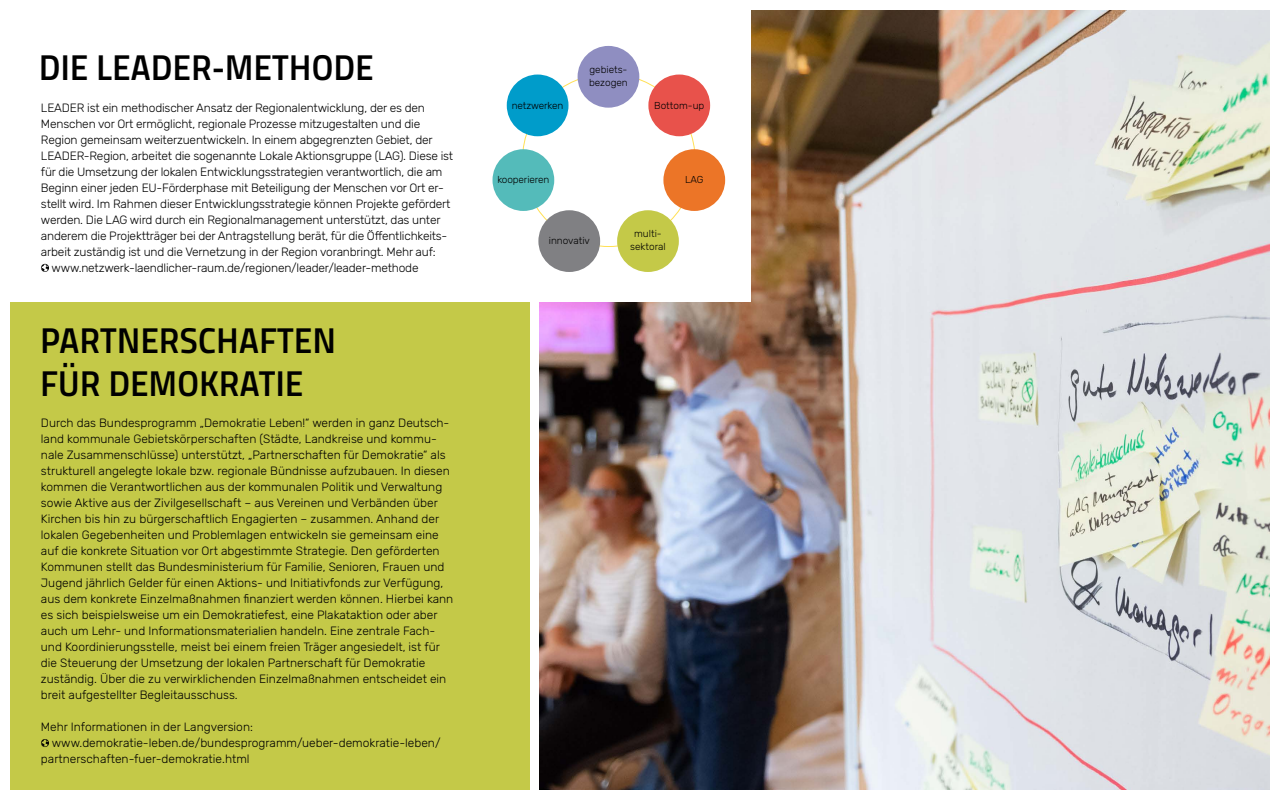
<style>
.page{position:relative;width:1280px;height:800px;background:#fff}
.page>*{position:absolute;margin:0;border:0;box-sizing:border-box;transform-origin:0 0}
.t1{font:36px/43.2px "Titillium Semibold Upright";letter-spacing:.01em;color:#000}
.t2{font:300 12px/16px "Rubik";color:#000}
.t3{font:300 10px/13px "Rubik";color:#000}
</style>
<div class="page">
<div style="left:10px;top:297px;width:519px;height:493px;background:#c4c948"></div>
<img style="left:539px;top:10px;width:731px;height:780px">
<div style="left:0;top:0;width:751px;height:301px;background:#fff"></div>
<svg style="left:41px;top:264px;width:8px;height:8px"></svg>
<svg style="left:41px;top:739px;width:8px;height:8px"></svg>
<div style="left:578px;top:46px;width:61px;height:62px;background:#8f8ec1;border-radius:50%"></div>
<div style="left:617px;top:210px;width:62px;height:62px;background:#c4c948;border-radius:50%"></div>
<div style="left:507px;top:75px;width:62px;height:61px;background:#009cca;border-radius:50%"></div>
<div style="left:648px;top:75px;width:62px;height:61px;background:#e8524b;border-radius:50%"></div>
<div style="left:493px;top:149px;width:61px;height:62px;background:#54bbba;border-radius:50%"></div>
<div style="left:663px;top:149px;width:62px;height:62px;background:#ec7527;border-radius:50%"></div>
<div style="left:538px;top:210px;width:62px;height:62px;background:#808083;border-radius:50%"></div>
<h1 class="t1" style="left:39px;top:44px;width:336px">DIE LEADER-METHODE</h1>
<p class="t2" style="left:41px;top:100px;width:386px">LEADER ist ein methodischer Ansatz der Regionalentwicklung, der es den</p>
<p class="t2" style="left:41px;top:116px;width:381px">Menschen vor Ort ermöglicht, regionale Prozesse mitzugestalten und die</p>
<p class="t2" style="left:41px;top:132px;width:393px">Region gemeinsam weiterzuentwickeln. In einem abgegrenzten Gebiet, der</p>
<p class="t2" style="left:41px;top:148px;width:414px">LEADER-Region, arbeitet die sogenannte Lokale Aktionsgruppe (LAG). Diese ist</p>
<p class="t2" style="left:41px;top:164px;width:403px">für die Umsetzung der lokalen Entwicklungsstrategien verantwortlich, die am</p>
<p class="t2" style="left:41px;top:180px;width:404px">Beginn einer jeden EU-Förderphase mit Beteiligung der Menschen vor Ort er-</p>
<p class="t2" style="left:41px;top:196px;width:411px">stellt wird. Im Rahmen dieser Entwicklungsstrategie können Projekte gefördert</p>
<p class="t2" style="left:41px;top:212px;width:401px">werden. Die LAG wird durch ein Regionalmanagement unterstützt, das unter</p>
<p class="t2" style="left:41px;top:228px;width:408px">anderem die Projektträger bei der Antragstellung berät, für die Öffentlichkeits-</p>
<p class="t2" style="left:41px;top:244px;width:396px">arbeit zuständig ist und die Vernetzung in der Region voranbringt. Mehr auf:</p>
<p class="t2" style="left:51px;top:260px;width:369px">www.netzwerk-laendlicher-raum.de/regionen/leader/leader-methode</p>
<h1 class="t1" style="left:40px;top:317px;width:297px">PARTNERSCHAFTEN<br>FÜR DEMOKRATIE</h1>
<p class="t2" style="left:41px;top:415px;width:414px">Durch das Bundesprogramm „Demokratie Leben!“ werden in ganz Deutsch&shy;land kommunale Gebietskörperschaften (Städte, Landkreise und kommu&shy;nale Zusammenschlüsse) unterstützt, „Partnerschaften für Demokratie“ als strukturell angelegte lokale bzw. regionale Bündnisse aufzubauen. In diesen kommen die Verantwortlichen aus der kommunalen Politik und Verwaltung sowie Aktive aus der Zivilgesellschaft – aus Vereinen und Verbänden über Kirchen bis hin zu bürgerschaftlich Engagierten – zusammen. Anhand der lokalen Gegebenheiten und Problemlagen entwickeln sie gemeinsam eine auf die konkrete Situation vor Ort abgestimmte Strategie. Den geförderten Kommunen stellt das Bundesministerium für Familie, Senioren, Frauen und Jugend jährlich Gelder für einen Aktions- und Initiativfonds zur Verfügung, aus dem konkrete Einzelmaßnahmen finanziert werden können. Hierbei kann es sich beispielsweise um ein Demokratiefest, eine Plakataktion oder aber auch um Lehr- und Informationsmaterialien handeln. Eine zentrale Fach&shy;und Koordinierungsstelle, meist bei einem freien Träger angesiedelt, ist für die Steuerung der Umsetzung der lokalen Partnerschaft für Demokratie zuständig. Über die zu verwirklichenden Einzelmaßnahmen entscheidet ein breit aufgestellter Begleitausschuss.</p>
<p class="t2" style="left:41px;top:719px;width:214px">Mehr Informationen in der Langversion:</p>
<p class="t2" style="left:52px;top:735px;width:390px">www.demokratie-leben.de/bundesprogramm/ueber-demokratie-leben/</p>
<p class="t2" style="left:41px;top:751px;width:210px">partnerschaften-fuer-demokratie.html</p>
<p class="t3" style="left:589px;top:63px;width:40px">gebiets&shy;bezogen</p>
<p class="t3" style="left:512px;top:99px;width:53px">netzwerken</p>
<p class="t3" style="left:654px;top:99px;width:52px">Bottom-up</p>
<p class="t3" style="left:497px;top:174px;width:53px">kooperieren</p>
<p class="t3" style="left:685px;top:174px;width:20px">LAG</p>
<p class="t3" style="left:549px;top:235px;width:43px">innovativ</p>
<p class="t3" style="left:630px;top:228px;width:37px;text-align:center">multi&shy;sektoral</p>
</div>
